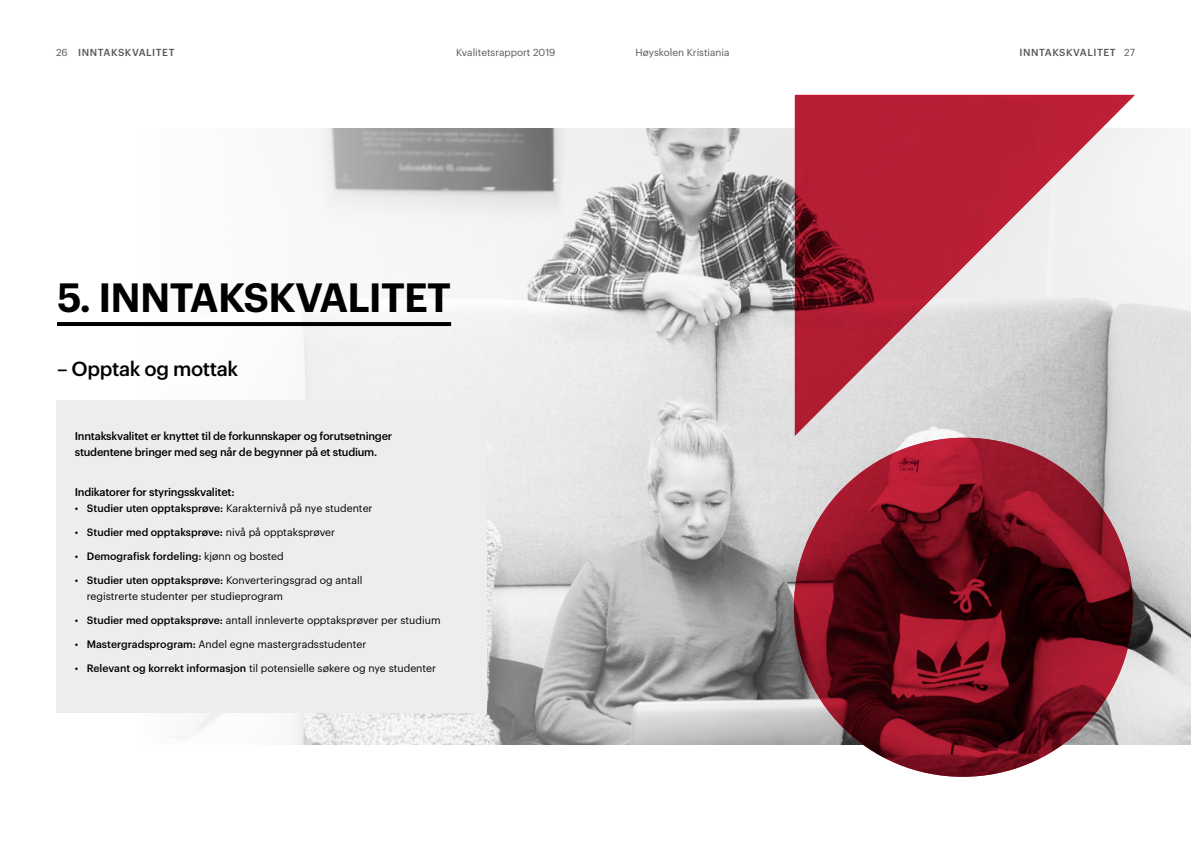
<style>
.page{position:relative;width:1191px;height:842px;background:#fff}
.page>*{position:absolute;margin:0;border:0;box-sizing:border-box;transform-origin:0 0}
.t1{font:600 40px "Graphik";letter-spacing:-.02em;color:#000}
.t2{font:500 20px "Graphik";letter-spacing:-.02em;color:#000}
.t3{font:500 11px/16px "Graphik";letter-spacing:-.02em;color:#000}
.t4{font:10.5px/16px "Graphik";color:#000}
.t5{font:500 10.5px "Graphik";color:#000}
.t6{font:10px "Graphik";color:#575756}
.t7{font:500 10px "Graphik";letter-spacing:.055em;color:#575756}
.s1{font-weight:400}
.s2{font-weight:500}
</style>
<div class="page">
<img style="left:142px;top:128px;width:1049px;height:616px">
<hr style="left:57px;top:322px;width:394px;height:4px;background:#000">
<div style="left:56px;top:400px;width:431px;height:312px;background:#ededed"></div>
<img style="left:793px;top:96px;width:342px;height:681px">
<p class="t6" style="left:456px;top:45px;width:101px">Kvalitetsrapport 2019</p>
<p class="t6" style="left:635px;top:45px;width:95px">Høyskolen Kristiania</p>
<p class="t7" style="left:56px;top:45px;width:120px"><span class="s1">26</span> INNTAKSKVALITET</p>
<p class="t7" style="left:1019px;top:45px;width:117px">INNTAKSKVALITET <span class="s1">27</span></p>
<h1 class="t1" style="left:57px;top:267px;width:395px">5. INNTAKSKVALITET</h1>
<h2 class="t2" style="left:57px;top:354px;width:183px">– Opptak og mottak</h2>
<p class="t3" style="left:75px;top:427px;width:319px">Inntakskvalitet er knyttet til de forkunnskaper og forutsetninger studentene bringer med seg når de begynner på et studium.</p>
<p class="t3" style="left:75px;top:483px;width:161px">Indikatorer for styringsskvalitet:</p>
<p class="t4" style="left:75px;top:499px;width:299px">• <span class="s2">Studier uten opptaksprøve:</span> Karakternivå på nye studenter</p>
<p class="t5" style="left:75px;top:524px;width:262px"><span class="s1">•</span> Studier med opptaksprøve: <span class="s1">nivå på opptaksprøver</span></p>
<p class="t5" style="left:75px;top:548px;width:210px"><span class="s1">•</span> Demografisk fordeling: <span class="s1">kjønn og bosted</span></p>
<p class="t4" style="left:87px;top:571px;width:277px;text-indent:-12px">• <span class="s2">Studier uten opptaksprøve:</span> Konverteringsgrad og antall registrerte studenter per studieprogram</p>
<p class="t4" style="left:75px;top:611px;width:367px">• <span class="s2">Studier med opptaksprøve:</span> antall innleverte opptaksprøver per studium</p>
<p class="t4" style="left:75px;top:635px;width:293px">• <span class="s2">Mastergradsprogram:</span> Andel egne mastergradsstudenter</p>
<p class="t4" style="left:75px;top:659px;width:363px">• <span class="s2">Relevant og korrekt informasjon</span> til potensielle søkere og nye studenter</p>
</div>
